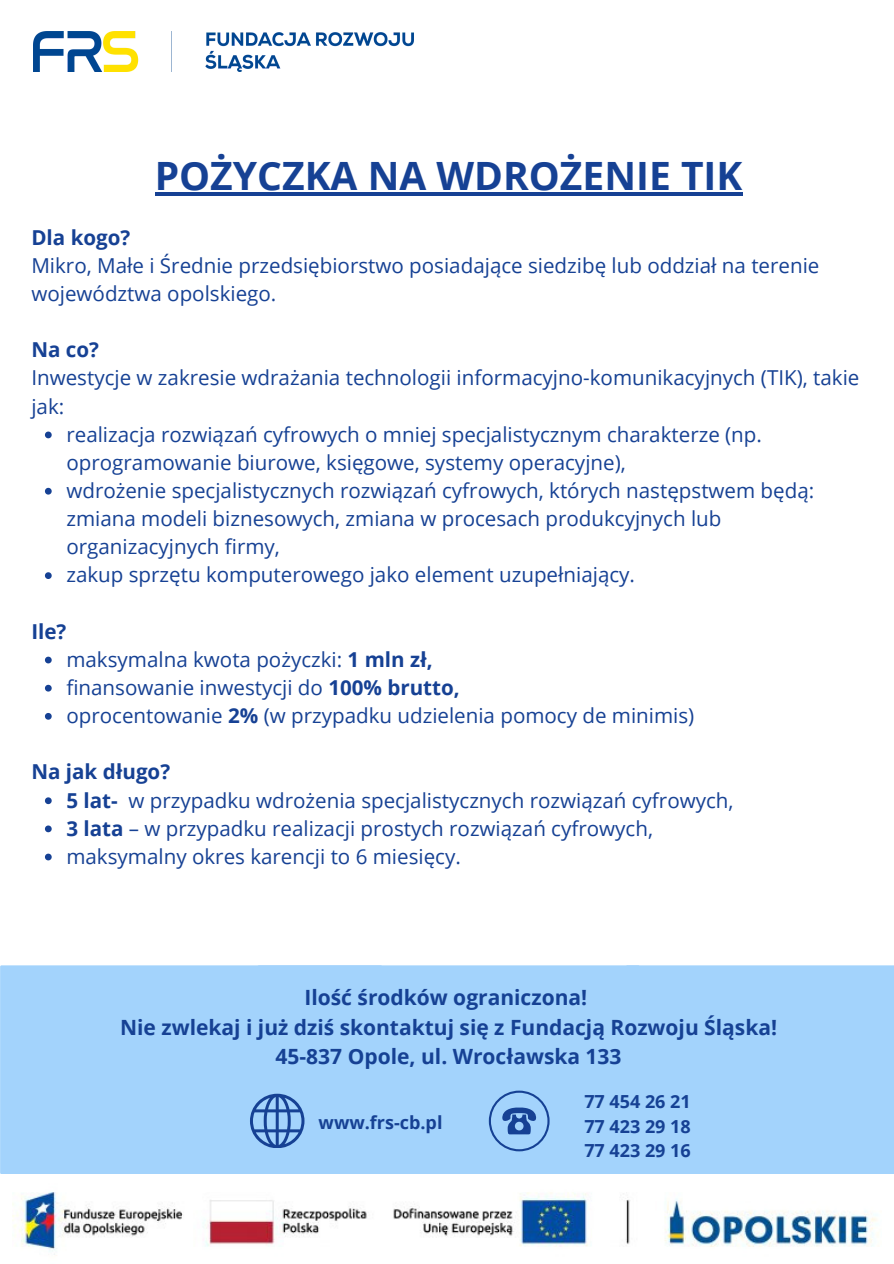
<style>
.page{position:relative;width:894px;height:1264px;background:#fff}
.page>*{position:absolute;margin:0;border:0;box-sizing:border-box;transform-origin:0 0}
.t1{font:700 39px "Open Sans";color:#164194}
.t2{font:700 21px/29.2px "Open Sans";color:#164194;text-align:center}
.t3{font:20.55px/28.2px "Open Sans";color:#164194}
.t4{font:700 20.55px "Open Sans";color:#164194}
.t5{font:700 18px "Open Sans";color:#164194}
.s1{font-weight:700}
</style>
<div class="page">
<img style="left:12px;top:1192px;width:866px;height:64px">
<img style="left:33px;top:32px;width:380px;height:39px">
<div style="left:0;top:965px;width:257px;height:208px;background:#a3d3fc"></div>
<div style="left:257px;top:965px;width:368px;height:208px;background:#a3d3fc"></div>
<div style="left:625px;top:965px;width:268px;height:208px;background:#a3d3fc"></div>
<svg style="left:250px;top:1093px;width:54px;height:54px;background:#6b99d3"></svg>
<svg style="left:488px;top:1090px;width:61px;height:61px;background:#7faee1"></svg>
<hr style="left:155px;top:192px;width:587px;height:3px;background:#164194">
<svg style="left:45px;top:431px;width:7px;height:7px"></svg>
<svg style="left:45px;top:488px;width:7px;height:6px"></svg>
<svg style="left:45px;top:572px;width:7px;height:7px"></svg>
<svg style="left:45px;top:656px;width:7px;height:7px"></svg>
<svg style="left:45px;top:684px;width:7px;height:7px"></svg>
<svg style="left:45px;top:713px;width:7px;height:6px"></svg>
<svg style="left:45px;top:797px;width:7px;height:7px"></svg>
<svg style="left:45px;top:825px;width:7px;height:7px"></svg>
<svg style="left:45px;top:853px;width:7px;height:7px"></svg>
<h2 class="t1" style="left:155px;top:148px;width:589px">POŻYCZKA NA WDROŻENIE TIK</h2>
<p class="t3" style="left:31px;top:223px;width:789px"><span class="s1">Dla kogo?<br></span>Mikro, Małe i Średnie przedsiębiorstwo posiadające siedzibę lub oddział na terenie województwa opolskiego.</p>
<p class="t3" style="left:31px;top:335px;width:829px"><span class="s1">Na co?<br></span>Inwestycje w zakresie wdrażania technologii informacyjno-komunikacyjnych (TIK), takie jak:</p>
<p class="t3" style="left:66px;top:419px;width:697px">realizacja rozwiązań cyfrowych o mniej specjalistycznym charakterze (np. oprogramowanie biurowe, księgowe, systemy operacyjne),</p>
<h2 class="t3" style="left:66px;top:476px;width:749px">wdrożenie specjalistycznych rozwiązań cyfrowych, których następstwem będą: zmiana modeli biznesowych, zmiana w procesach produkcyjnych lub organizacyjnych firmy,</h2>
<p class="t3" style="left:66px;top:560px;width:570px">zakup sprzętu komputerowego jako element uzupełniający.</p>
<p class="t4" style="left:31px;top:616px;width:37px">Ile?</p>
<p class="t3" style="left:66px;top:644px;width:368px">maksymalna kwota pożyczki: <span class="s1">1 mln zł,</span></p>
<p class="t3" style="left:66px;top:673px;width:395px">finansowanie inwestycji do <span class="s1">100% brutto,</span></p>
<p class="t3" style="left:66px;top:701px;width:629px">oprocentowanie <span class="s1">2%</span> (w przypadku udzielenia pomocy de minimis)</p>
<p class="t4" style="left:31px;top:757px;width:140px">Na jak długo?</p>
<p class="t3" style="left:66px;top:785px;width:668px"><span class="s1">5 lat-</span> w przypadku wdrożenia specjalistycznych rozwiązań cyfrowych,</p>
<p class="t3" style="left:66px;top:813px;width:588px"><span class="s1">3 lata</span> – w przypadku realizacji prostych rozwiązań cyfrowych,</p>
<p class="t3" style="left:66px;top:841px;width:396px">maksymalny okres karencji to 6 miesięcy.</p>
<h3 class="t2" style="left:120px;top:982px;width:658px">Ilość środków ograniczona!<br>Nie zwlekaj i już dziś skontaktuj się z Fundacją Rozwoju Śląska!<br>45-837 Opole, ul. Wrocławska 133</h3>
<h3 class="t5" style="left:318px;top:1109px;width:125px">www.frs-cb.pl</h3>
<p class="t5" style="left:584px;top:1088px;width:108px">77 454 26 21</p>
<p class="t5" style="left:584px;top:1113px;width:108px">77 423 29 18</p>
<p class="t5" style="left:584px;top:1138px;width:108px">77 423 29 16</p>
</div>
